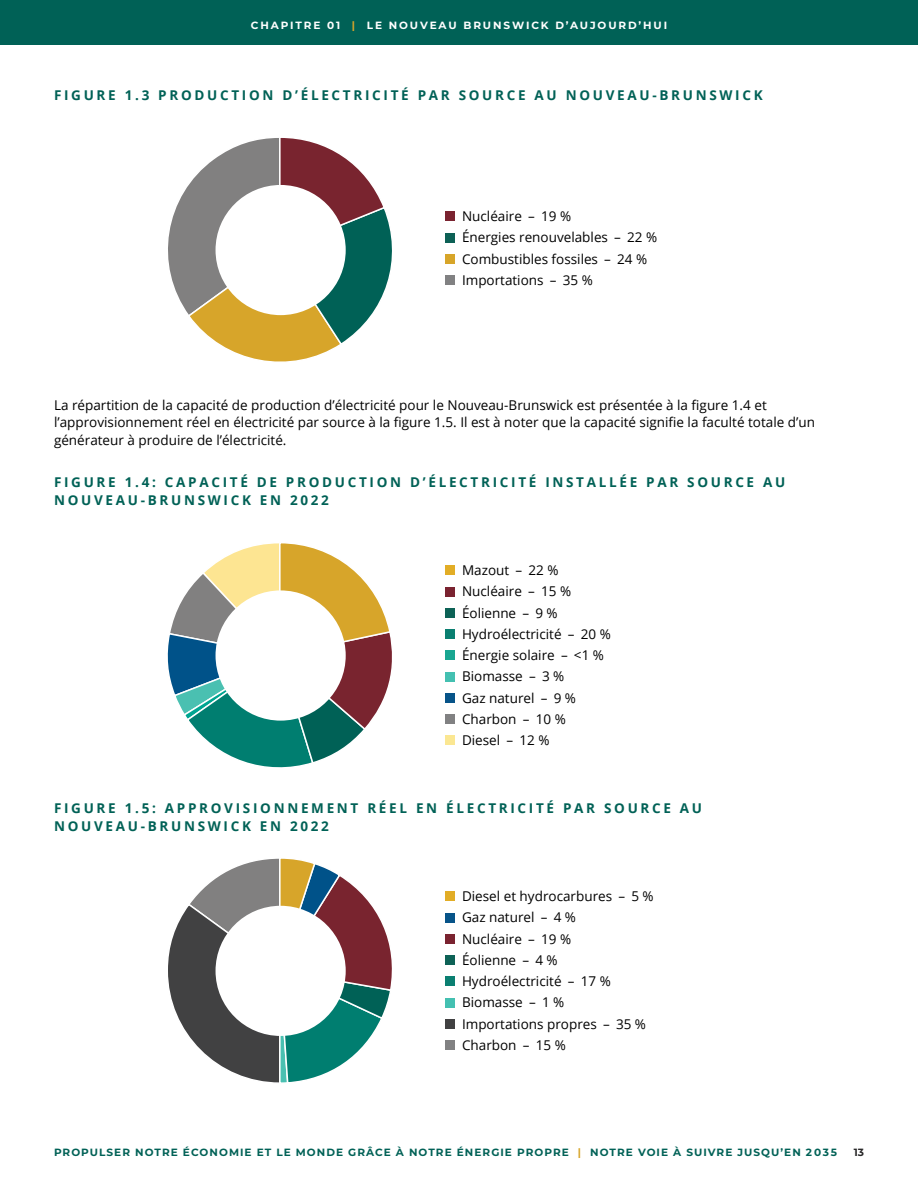
<style>
.page{position:relative;width:918px;height:1188px;background:#fff}
.page>*{position:absolute;margin:0;border:0;box-sizing:border-box;transform-origin:0 0}
.t1{font:13.5px/21.3px "Open Sans";color:#000}
.t2{font:700 13.5px/18px "Open Sans";letter-spacing:.2em;color:#006156}
.t3{font:700 10.5px "Montserrat";letter-spacing:.1em;color:#006156}
.t4{font:700 10.5px "Montserrat";letter-spacing:.18em;color:#fff}
.t5{font:700 10.5px "Montserrat";color:#292829}
.s1{color:#d7a52a}
</style>
<div class="page">
<svg style="left:168px;top:138px;width:224px;height:224px"></svg>
<div style="left:216px;top:185px;width:130px;height:130px;background:#fff;border-radius:50%"></div>
<div style="left:446px;top:212px;width:9px;height:9px;background:#7a2330"></div>
<div style="left:446px;top:233px;width:9px;height:9px;background:#0d6156"></div>
<div style="left:446px;top:254px;width:9px;height:10px;background:#d7a529"></div>
<div style="left:446px;top:275px;width:9px;height:10px;background:#818182"></div>
<svg style="left:167px;top:543px;width:225px;height:225px"></svg>
<div style="left:216px;top:590px;width:130px;height:131px;background:#fff;border-radius:50%"></div>
<div style="left:446px;top:566px;width:9px;height:9px;background:#e2ad26"></div>
<div style="left:446px;top:587px;width:9px;height:9px;background:#7a2330"></div>
<div style="left:446px;top:608px;width:9px;height:10px;background:#0d6256"></div>
<div style="left:446px;top:629px;width:9px;height:10px;background:#0a7f71"></div>
<div style="left:446px;top:651px;width:9px;height:9px;background:#19a691"></div>
<div style="left:446px;top:672px;width:9px;height:9px;background:#44c0b1"></div>
<div style="left:446px;top:693px;width:9px;height:10px;background:#075489"></div>
<div style="left:446px;top:714px;width:9px;height:10px;background:#818182"></div>
<div style="left:446px;top:736px;width:9px;height:9px;background:#fbe792"></div>
<svg style="left:168px;top:858px;width:224px;height:225px"></svg>
<div style="left:216px;top:906px;width:130px;height:130px;background:#fff;border-radius:50%"></div>
<div style="left:446px;top:892px;width:9px;height:9px;background:#e2ad26"></div>
<div style="left:446px;top:913px;width:9px;height:9px;background:#075489"></div>
<div style="left:446px;top:934px;width:9px;height:10px;background:#7a2330"></div>
<div style="left:446px;top:955px;width:9px;height:10px;background:#0d6256"></div>
<div style="left:446px;top:977px;width:9px;height:9px;background:#0a7f71"></div>
<div style="left:446px;top:998px;width:9px;height:9px;background:#44c0b1"></div>
<div style="left:446px;top:1019px;width:9px;height:10px;background:#414142"></div>
<div style="left:446px;top:1040px;width:9px;height:10px;background:#818182"></div>
<div style="left:0;top:0;width:918px;height:45px;background:#006156"></div>
<p class="t4" style="left:251px;top:18px;width:418px">CHAPITRE 01 <span class="s1">|</span> LE NOUVEAU BRUNSWICK D’AUJOURD’HUI</p>
<p class="t2" style="left:54px;top:85px;width:710px">FIGURE 1.3 PRODUCTION D’ÉLECTRICITÉ PAR SOURCE AU NOUVEAU-BRUNSWICK</p>
<p class="t1" style="left:462px;top:205px;width:197px">Nucléaire – 19 %<br>Énergies renouvelables – 22 %<br>Combustibles fossiles – 24 %<br>Importations – 35 %</p>
<p class="t1" style="left:54px;top:395px;width:762px;line-height:18px">La répartition de la capacité de production d’électricité pour le Nouveau-Brunswick est présentée à la figure 1.4 et l’approvisionnement réel en électricité par source à la figure 1.5. Il est à noter que la capacité signifie la faculté totale d’un générateur à produire de l’électricité.</p>
<p class="t2" style="left:54px;top:473px;width:733px">FIGURE 1.4: CAPACITÉ DE PRODUCTION D’ÉLECTRICITÉ INSTALLÉE PAR SOURCE AU<br>NOUVEAU-BRUNSWICK EN 2022</p>
<p class="t1" style="left:462px;top:559px;width:150px">Mazout – 22 %<br>Nucléaire – 15 %<br>Éolienne – 9 %<br>Hydroélectricité – 20 %<br>Énergie solaire – &lt;1 %<br>Biomasse – 3 %<br>Gaz naturel – 9 %<br>Charbon – 10 %<br>Diesel – 12 %</p>
<p class="t2" style="left:54px;top:799px;width:650px">FIGURE 1.5: APPROVISIONNEMENT RÉEL EN ÉLECTRICITÉ PAR SOURCE AU<br>NOUVEAU-BRUNSWICK EN 2022</p>
<p class="t1" style="left:462px;top:885px;width:193px">Diesel et hydrocarbures – 5 %<br>Gaz naturel – 4 %<br>Nucléaire – 19 %<br>Éolienne – 4 %<br>Hydroélectricité – 17 %<br>Biomasse – 1 %<br>Importations propres – 35 %<br>Charbon – 15 %</p>
<p class="t3" style="left:54px;top:1145px;width:785px">PROPULSER NOTRE ÉCONOMIE ET LE MONDE GRÂCE À NOTRE ÉNERGIE PROPRE <span class="s1">|</span> NOTRE VOIE À SUIVRE JUSQU’EN 2035</p>
<p class="t5" style="left:854px;top:1145px;width:12px">13</p>
</div>
